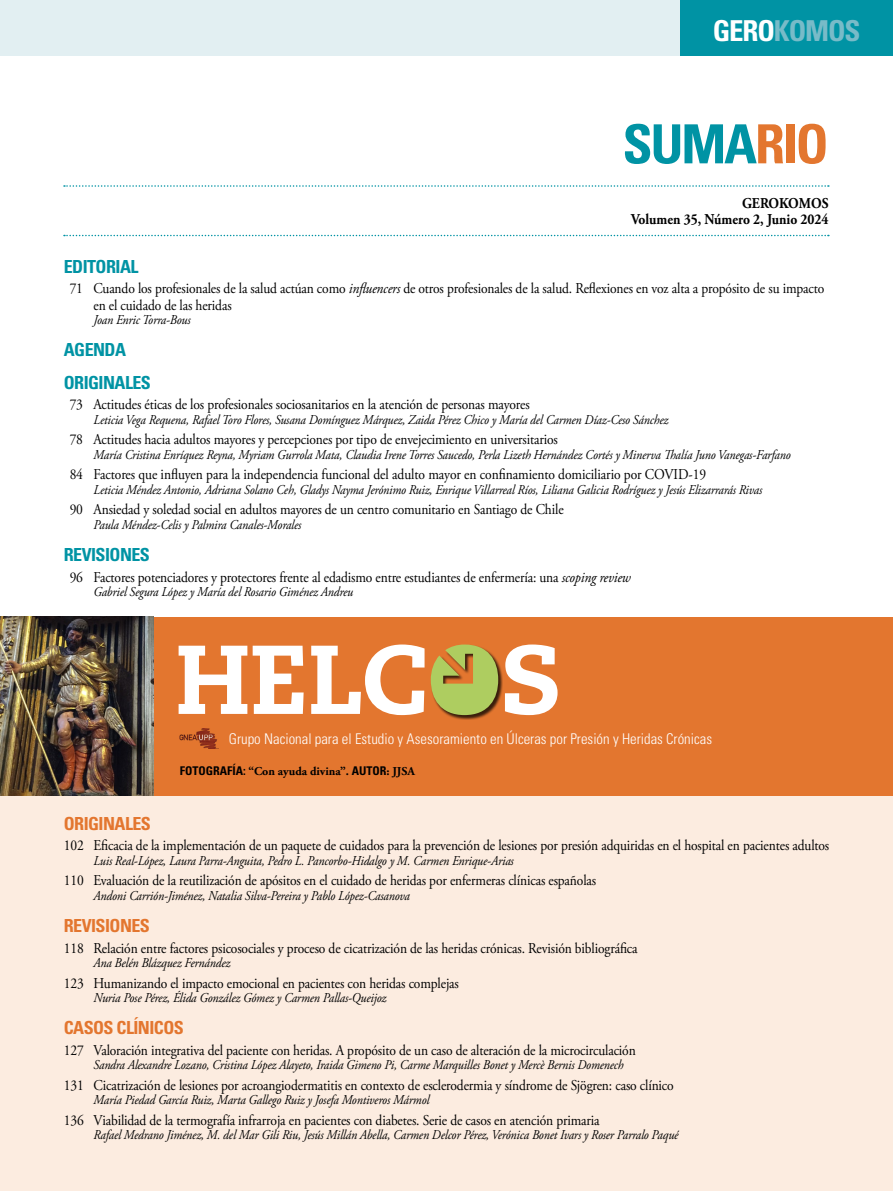
<style>
.page{position:relative;width:893px;height:1191px;background:#fff}
.page>*{position:absolute;margin:0;border:0;box-sizing:border-box;transform-origin:0 0}
.t1{font:700 condensed 54px "Univers LT Std";letter-spacing:-.04em;color:#0093a4}
.t2{font:700 condensed 28.8px "Univers LT Std";letter-spacing:-.04em;color:#78bbc8}
.t3{font:700 condensed 18px/32.2px "Univers LT Std";letter-spacing:-.03em;color:#0093a4}
.t4{font:700 condensed 18px "Univers LT Std";letter-spacing:-.03em;color:#e3762f}
.t5{font:15px/16.5px "Adobe Garamond Pro";letter-spacing:-.01em;color:#000;scale:.9 1}
.t6{font:700 15px/16.5px "Adobe Garamond Pro";color:#000;text-align:right;scale:.9 1}
.t7{font:300 condensed 14.7px "Univers LT Std";color:#fff}
.t8{font:italic 13.5px "Adobe Garamond Pro";letter-spacing:-.01em;color:#000;scale:.9 1}
.t9{font:700 12px "Adobe Garamond Pro";color:#000}
.s1{color:#fff}
.s2{color:#e3762f}
.s3{font-style:italic}
.s4{font-family:"Univers LT Std";font-stretch:condensed}
</style>
<div class="page">
<div style="left:0;top:0;width:705px;height:55px;background:#e2eff2"></div>
<div style="left:680px;top:0;width:213px;height:55px;background:#0093a4"></div>
<div style="left:0;top:795px;width:893px;height:396px;background:#fcece0"></div>
<svg style="left:64px;top:185px;width:765px;height:2px"></svg>
<svg style="left:64px;top:235px;width:765px;height:1px"></svg>
<div style="left:0;top:617px;width:893px;height:178px;background:#e3762f"></div>
<svg style="left:505px;top:644px;width:53px;height:71px"></svg>
<div style="left:431px;top:644px;width:72px;height:76px;background:#000;opacity:.75"></div>
<svg style="left:431px;top:644px;width:67px;height:71px"></svg>
<svg style="left:311px;top:644px;width:114px;height:71px"></svg>
<svg style="left:253px;top:645px;width:51px;height:69px"></svg>
<svg style="left:179px;top:645px;width:68px;height:69px"></svg>
<img style="left:180px;top:728px;width:39px;height:21px">
<img style="left:0;top:617px;width:153px;height:178px">
<h2 class="t2" style="left:713px;top:13px;width:149px"><span class="s1">GERO</span>KOMOS</h2>
<h1 class="t1" style="left:623px;top:111px;width:208px">SUMA<span class="s2">RIO</span></h1>
<p class="t6" style="left:631px;top:195px;width:221px">GEROKOMOS<br>Volumen 35, Número 2, Junio 2024</p>
<p class="t3" style="left:64px;top:250px;width:76px">EDITORIAL</p>
<p class="t5" style="left:94px;top:281px;width:813px;text-indent:-24px">71 Cuando los profesionales de la salud actúan como <span class="s3">influencers</span> de otros profesionales de la salud. Reflexiones en voz alta a propósito de su impacto en el cuidado de las heridas</p>
<p class="t8" style="left:94px;top:312px;width:109px">Joan Enric Torra-Bous</p>
<p class="t3" style="left:64px;top:334px;width:89px">AGENDA<br>ORIGINALES</p>
<p class="t5" style="left:70px;top:397px;width:513px">73 Actitudes éticas de los profesionales sociosanitarios en la atención de personas mayores</p>
<p class="t8" style="left:94px;top:411px;width:640px">Leticia Vega Requena, Rafael Toro Flores, Susana Domínguez Márquez, Zaida Pérez Chico y María del Carmen Díaz-Ceso Sánchez</p>
<p class="t5" style="left:70px;top:432px;width:544px">78 Actitudes hacia adultos mayores y percepciones por tipo de envejecimiento en universitarios</p>
<p class="t8" style="left:94px;top:446px;width:776px">María Cristina Enríquez Reyna, Myriam Gurrola Mata, Claudia Irene Torres Saucedo, Perla Lizeth Hernández Cortés y Minerva Thalía Juno Vanegas-Farfano</p>
<p class="t5" style="left:70px;top:467px;width:709px">84 Factores que influyen para la independencia funcional del adulto mayor en confinamiento domiciliario por COVID-19</p>
<p class="t8" style="left:94px;top:481px;width:744px">Leticia Méndez Antonio, Adriana Solano Ceh, Gladys Nayma Jerónimo Ruiz, Enrique Villarreal Ríos, Liliana Galicia Rodríguez y Jesús Elizarrarás Rivas</p>
<p class="t5" style="left:70px;top:502px;width:550px">90 Ansiedad y soledad social en adultos mayores de un centro comunitario en Santiago de Chile</p>
<p class="t8" style="left:94px;top:516px;width:232px">Paula Méndez-Celis y Palmira Canales-Morales</p>
<p class="t3" style="left:64px;top:538px;width:88px">REVISIONES</p>
<p class="t5" style="left:70px;top:569px;width:625px">96 Factores potenciadores y protectores frente al edadismo entre estudiantes de enfermería: una <span class="s3">scoping review</span></p>
<p class="t8" style="left:94px;top:583px;width:290px">Gabriel Segura López y María del Rosario Giménez Andreu</p>
<p class="t7" style="left:229px;top:730px;width:485px">Grupo Nacional para el Estudio y Asesoramiento en Úlceras por Presión y Heridas Crónicas</p>
<p class="t9" style="left:180px;top:764px;width:237px"><span class="s4">FOTOGRAFÍA:</span> “Con ayuda divina”. <span class="s4">AUTOR</span>: JJSA</p>
<p class="t4" style="left:64px;top:812px;width:89px">ORIGINALES</p>
<p class="t5" style="left:64px;top:838px;width:852px">102 Eficacia de la implementación de un paquete de cuidados para la prevención de lesiones por presión adquiridas en el hospital en pacientes adultos</p>
<p class="t8" style="left:94px;top:852px;width:468px">Luis Real-López, Laura Parra-Anguita, Pedro L. Pancorbo-Hidalgo y M. Carmen Enrique-Arias</p>
<p class="t5" style="left:64px;top:873px;width:593px">110 Evaluación de la reutilización de apósitos en el cuidado de heridas por enfermeras clínicas españolas</p>
<p class="t8" style="left:94px;top:887px;width:353px">Andoni Carrión-Jiménez, Natalia Silva-Pereira y Pablo López-Casanova</p>
<p class="t4" style="left:64px;top:914px;width:88px">REVISIONES</p>
<p class="t5" style="left:64px;top:940px;width:639px">118 Relación entre factores psicosociales y proceso de cicatrización de las heridas crónicas. Revisión bibliográfica</p>
<p class="t8" style="left:94px;top:954px;width:154px">Ana Belén Blázquez Fernández</p>
<p class="t5" style="left:64px;top:975px;width:441px">123 Humanizando el impacto emocional en pacientes con heridas complejas</p>
<p class="t8" style="left:94px;top:989px;width:327px">Nuria Pose Pérez, Élida González Gómez y Carmen Pallas-Queijoz</p>
<p class="t4" style="left:64px;top:1016px;width:122px">CASOS CLÍNICOS</p>
<p class="t5" style="left:64px;top:1042px;width:637px">127 Valoración integrativa del paciente con heridas. A propósito de un caso de alteración de la microcirculación</p>
<p class="t8" style="left:94px;top:1057px;width:591px">Sandra Alexandre Lozano, Cristina López Alayeto, Iraida Gimeno Pi, Carme Marquilles Bonet y Mercè Bernis Domenech</p>
<p class="t5" style="left:64px;top:1077px;width:679px">131 Cicatrización de lesiones por acroangiodermatitis en contexto de esclerodermia y síndrome de Sjögren: caso clínico</p>
<p class="t8" style="left:94px;top:1092px;width:375px">María Piedad García Ruiz, Marta Gallego Ruiz y Josefa Montiveros Mármol</p>
<p class="t5" style="left:64px;top:1112px;width:597px">136 Viabilidad de la termografía infrarroja en pacientes con diabetes. Serie de casos en atención primaria</p>
<p class="t8" style="left:94px;top:1127px;width:651px">Rafael Medrano Jiménez, M. del Mar Gili Riu, Jesús Millán Abella, Carmen Delcor Pérez, Verónica Bonet Ivars y Roser Parralo Paqué</p>
</div>
